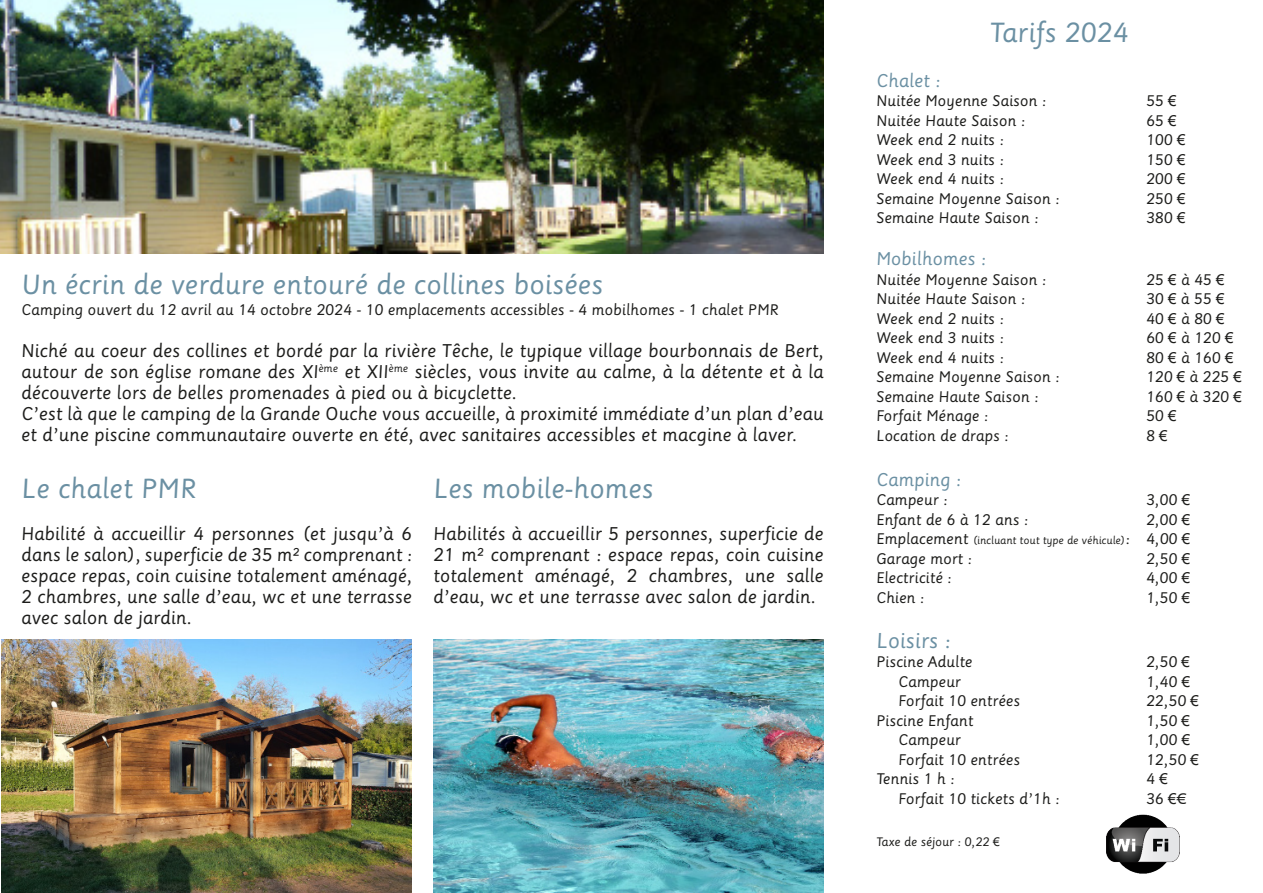
<style>
.page{position:relative;width:1263px;height:893px;background:#fff}
.page>*{position:absolute;margin:0;border:0;box-sizing:border-box;transform-origin:0 0}
.t1{font:27px "Sassoon Primary";color:#6b90a3}
.t2{font:21px "Sassoon Primary";color:#6b90a3}
.t3{font:18px/21px "Sassoon Primary";color:#1d1d1b;text-align:justify}
.t4{font:18px "Sassoon Primary";color:#6b90a3}
.t5{font:15px "Sassoon Primary";color:#1d1d1b}
.t6{font:12px "Sassoon Primary";color:#1d1d1b}
.t7{font:10.5px "Sassoon Primary";color:#1d1d1b}
.s1{font-family:"Arial"}
.s2{font-size:15px}
.s3{font-family:"Arial";font-size:15px}
</style>
<div class="page">
<img style="left:0;top:0;width:823px;height:253px">
<img style="left:433px;top:640px;width:390px;height:253px">
<img style="left:1106px;top:814px;width:73px;height:60px">
<img style="left:1px;top:640px;width:411px;height:253px">
<p class="t1" style="left:21px;top:268px;width:583px">Un écrin de verdure entouré de collines boisées</p>
<p class="t5" style="left:21px;top:300px;width:759px">Camping ouvert du 12 avril au 14 octobre 2024 - 10 emplacements accessibles - 4 mobilhomes - 1 chalet PMR</p>
<p class="t3" style="left:21px;top:340px;width:804px">Niché au coeur des collines et bordé par la rivière Têche, le typique village bourbonnais de Bert, autour de son église romane des XI<sup>ème</sup> et XII<sup>ème</sup> siècles, vous invite au calme, à la détente et à la découverte lors de belles promenades à pied ou à bicyclette.</p>
<p class="t3" style="left:21px;top:403px;width:804px">C’est là que le camping de la Grande Ouche vous accueille, à proximité immédiate d’un plan d’eau et d’une piscine communautaire ouverte en été, avec sanitaires accessibles et macgine à laver.</p>
<p class="t1" style="left:21px;top:473px;width:176px">Le chalet PMR</p>
<p class="t3" style="left:21px;top:524px;width:393px">Habilité à accueillir 4 personnes (et jusqu’à 6 dans le salon), superficie de 35 m² comprenant : espace repas, coin cuisine totalement aménagé, 2 chambres, une salle d’eau, wc et une terrasse avec salon de jardin.</p>
<p class="t1" style="left:433px;top:473px;width:222px">Les mobile-homes</p>
<p class="t3" style="left:433px;top:524px;width:392px">Habilités à accueillir 5 personnes, superficie de 21 m² comprenant : espace repas, coin cuisine totalement aménagé, 2 chambres, une salle d’eau, wc et une terrasse avec salon de jardin.</p>
<p class="t1" style="left:989px;top:16px;width:141px">Tarifs 2024</p>
<p class="t4" style="left:876px;top:70px;width:66px">Chalet :</p>
<p class="t5" style="left:876px;top:92px;width:172px">Nuitée Moyenne Saison :</p>
<p class="t5" style="left:1146px;top:92px;width:32px">55 <span class="s1">€</span></p>
<p class="t5" style="left:876px;top:111px;width:151px">Nuitée Haute Saison :</p>
<p class="t5" style="left:1146px;top:111px;width:32px">65 <span class="s1">€</span></p>
<p class="t5" style="left:876px;top:131px;width:130px">Week end 2 nuits :</p>
<p class="t5" style="left:1146px;top:131px;width:41px">100 <span class="s1">€</span></p>
<p class="t5" style="left:876px;top:150px;width:130px">Week end 3 nuits :</p>
<p class="t5" style="left:1146px;top:150px;width:41px">150 <span class="s1">€</span></p>
<p class="t5" style="left:876px;top:170px;width:130px">Week end 4 nuits :</p>
<p class="t5" style="left:1146px;top:170px;width:41px">200 <span class="s1">€</span></p>
<p class="t5" style="left:876px;top:189px;width:185px">Semaine Moyenne Saison :</p>
<p class="t5" style="left:1146px;top:189px;width:41px">250 <span class="s1">€</span></p>
<p class="t5" style="left:876px;top:209px;width:164px">Semaine Haute Saison :</p>
<p class="t5" style="left:1146px;top:209px;width:41px">380 <span class="s1">€</span></p>
<p class="t4" style="left:876px;top:248px;width:112px">Mobilhomes :</p>
<p class="t5" style="left:876px;top:270px;width:172px">Nuitée Moyenne Saison :</p>
<p class="t5" style="left:1146px;top:270px;width:80px">25 <span class="s1">€</span> à 45 <span class="s1">€</span></p>
<p class="t5" style="left:876px;top:290px;width:151px">Nuitée Haute Saison :</p>
<p class="t5" style="left:1146px;top:290px;width:80px">30 <span class="s1">€</span> à 55 <span class="s1">€</span></p>
<p class="t5" style="left:876px;top:309px;width:130px">Week end 2 nuits :</p>
<p class="t5" style="left:1146px;top:309px;width:80px">40 <span class="s1">€</span> à 80 <span class="s1">€</span></p>
<p class="t5" style="left:876px;top:329px;width:130px">Week end 3 nuits :</p>
<p class="t5" style="left:1146px;top:329px;width:89px">60 <span class="s1">€</span> à 120 <span class="s1">€</span></p>
<p class="t5" style="left:876px;top:348px;width:130px">Week end 4 nuits :</p>
<p class="t5" style="left:1146px;top:348px;width:89px">80 <span class="s1">€</span> à 160 <span class="s1">€</span></p>
<p class="t5" style="left:876px;top:368px;width:185px">Semaine Moyenne Saison :</p>
<p class="t5" style="left:1146px;top:368px;width:97px">120 <span class="s1">€</span> à 225 <span class="s1">€</span></p>
<p class="t5" style="left:876px;top:387px;width:164px">Semaine Haute Saison :</p>
<p class="t5" style="left:1146px;top:387px;width:97px">160 <span class="s1">€</span> à 320 <span class="s1">€</span></p>
<p class="t5" style="left:876px;top:407px;width:114px">Forfait Ménage :</p>
<p class="t5" style="left:1146px;top:407px;width:32px">50 <span class="s1">€</span></p>
<p class="t5" style="left:876px;top:426px;width:134px">Location de draps :</p>
<p class="t5" style="left:1146px;top:426px;width:23px">8 <span class="s1">€</span></p>
<p class="t4" style="left:876px;top:469px;width:87px">Camping :</p>
<p class="t5" style="left:876px;top:491px;width:73px">Campeur :</p>
<p class="t5" style="left:1146px;top:491px;width:46px">3,00 <span class="s1">€</span></p>
<p class="t5" style="left:876px;top:510px;width:154px">Enfant de 6 à 12 ans :</p>
<p class="t5" style="left:1146px;top:510px;width:46px">2,00 <span class="s1">€</span></p>
<p class="t7" style="left:876px;top:534px;width:316px"><span class="s2">Emplacement</span> (incluant tout type de véhicule)<span class="s2">: 4,00</span> <span class="s3">€</span></p>
<p class="t5" style="left:876px;top:549px;width:98px">Garage mort :</p>
<p class="t5" style="left:1146px;top:549px;width:46px">2,50 <span class="s1">€</span></p>
<p class="t5" style="left:876px;top:569px;width:77px">Electricité :</p>
<p class="t5" style="left:1146px;top:569px;width:46px">4,00 <span class="s1">€</span></p>
<p class="t5" style="left:876px;top:588px;width:50px">Chien :</p>
<p class="t5" style="left:1146px;top:588px;width:46px">1,50 <span class="s1">€</span></p>
<p class="t2" style="left:876px;top:628px;width:77px">Loisirs :</p>
<p class="t5" style="left:876px;top:653px;width:98px">Piscine Adulte</p>
<p class="t5" style="left:1146px;top:653px;width:45px">2,50 <span class="s1">€</span></p>
<p class="t5" style="left:898px;top:672px;width:64px">Campeur</p>
<p class="t5" style="left:1146px;top:672px;width:46px">1,40 <span class="s1">€</span></p>
<p class="t5" style="left:898px;top:692px;width:123px">Forfait 10 entrées</p>
<p class="t5" style="left:1146px;top:692px;width:54px">22,50 <span class="s1">€</span></p>
<p class="t5" style="left:876px;top:711px;width:99px">Piscine Enfant</p>
<p class="t5" style="left:1146px;top:711px;width:45px">1,50 <span class="s1">€</span></p>
<p class="t5" style="left:898px;top:731px;width:64px">Campeur</p>
<p class="t5" style="left:1146px;top:731px;width:46px">1,00 <span class="s1">€</span></p>
<p class="t5" style="left:898px;top:750px;width:123px">Forfait 10 entrées</p>
<p class="t5" style="left:1146px;top:750px;width:54px">12,50 <span class="s1">€</span></p>
<p class="t5" style="left:876px;top:770px;width:80px">Tennis 1 h :</p>
<p class="t5" style="left:1146px;top:770px;width:23px">4 <span class="s1">€</span></p>
<p class="t5" style="left:898px;top:789px;width:163px">Forfait 10 tickets d’1h :</p>
<p class="t5" style="left:1146px;top:789px;width:32px">36 <span class="s1">€</span></p>
<p class="t6" style="left:876px;top:834px;width:125px">Taxe de séjour : 0,22 <span class="s1">€</span></p>
</div>
